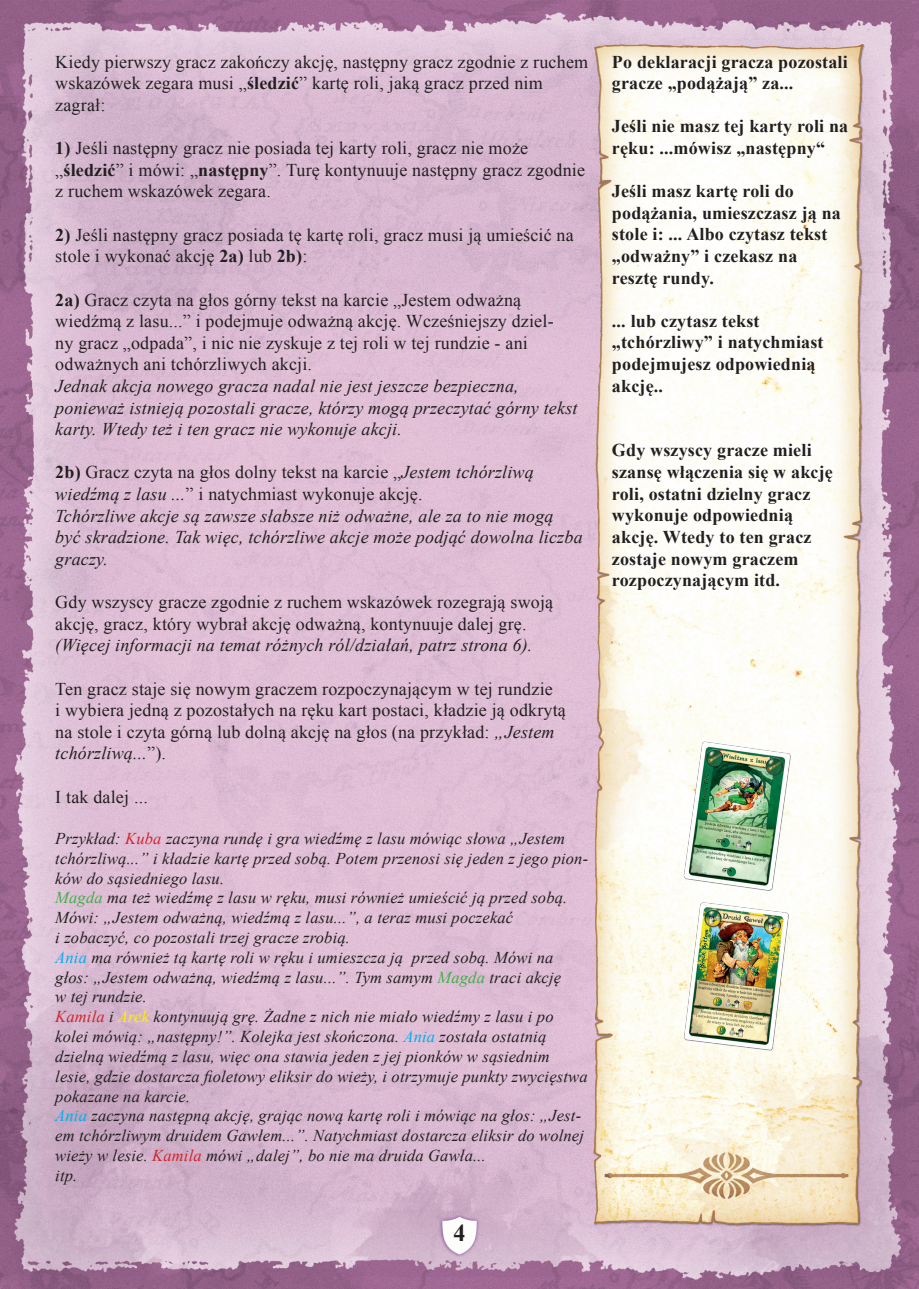
<style>
.page{position:relative;width:919px;height:1289px;background:#fff}
.page>*{position:absolute;margin:0;border:0;box-sizing:border-box;transform-origin:0 0}
.t1{font:700 24px "Times New Roman";color:#231f20}
.t2{font:18px/21.6px "Times New Roman";letter-spacing:.01em;color:#231f20}
.t3{font:italic 18px/21.6px "Times New Roman";letter-spacing:.01em;color:#231f20}
.t4{font:700 18px/21.6px "Times New Roman";letter-spacing:.01em;color:#231f20}
.t5{font:italic 16.5px/19.8px "Times New Roman";letter-spacing:.01em;color:#231f20}
.s1{font-weight:700}
.s2{font-weight:700;font-style:normal}
.s3{font-style:normal}
.s4{font-style:italic}
.s5{color:#d1232a}
.s6{color:#40ae49}
.s7{color:#00aeef}
.s8{color:#fff101}
</style>
<div class="page">
<img style="left:0;top:0;width:918px;height:1288px">
<div style="left:438px;top:1213px;width:42px;height:44px;background:#743a97;opacity:.75"></div>
<img style="left:439px;top:1214px;width:41px;height:42px">
<img style="left:590px;top:41px;width:280px;height:1202px">
<img style="left:673px;top:739px;width:130px;height:155px">
<img style="left:673px;top:899px;width:130px;height:155px">
<p class="t2" style="left:55px;top:51px;width:534px">Kiedy pierwszy gracz zakończy akcję, następny gracz zgodnie z ruchem wskazówek zegara musi „<span class="s1">śledzić</span>” kartę roli, jaką gracz przed nim zagrał:</p>
<p class="t2" style="left:55px;top:137px;width:531px"><span class="s1">1)</span> Jeśli następny gracz nie posiada tej karty roli, gracz nie może „<span class="s1">śledzić</span>” i mówi: „<span class="s1">następny</span>”. Turę kontynuuje następny gracz zgodnie z ruchem wskazówek zegara.</p>
<p class="t2" style="left:55px;top:223px;width:520px"><span class="s1">2)</span> Jeśli następny gracz posiada tę kartę roli, gracz musi ją umieścić na stole i wykonać akcję <span class="s1">2a)</span> lub <span class="s1">2b)</span>:</p>
<p class="t2" style="left:55px;top:288px;width:500px"><span class="s1">2a)</span> Gracz czyta na głos górny tekst na karcie „Jestem odważną wiedźmą z lasu...” i podejmuje odważną akcję. Wcześniejszy dziel&shy;ny gracz „odpada”, i nic nie zyskuje z tej roli w tej rundzie - ani odważnych ani tchórzliwych akcji.</p>
<p class="t3" style="left:55px;top:375px;width:523px">Jednak akcja nowego gracza nadal nie jest jeszcze bezpieczna, ponieważ istnieją pozostali gracze, którzy mogą przeczytać górny tekst karty. Wtedy też i ten gracz nie wykonuje akcji.</p>
<p class="t3" style="left:55px;top:461px;width:529px"><span class="s2">2b)</span> <span class="s3">Gracz czyta na głos dolny tekst na karcie „</span>Jestem tchórzliwą wiedźmą z lasu ...<span class="s3">” i natychmiast wykonuje akcję.<br></span>Tchórzliwe akcje są zawsze słabsze niż odważne, ale za to nie mogą być skradzione. Tak więc, tchórzliwe akcje może podjąć dowolna liczba graczy.</p>
<p class="t2" style="left:55px;top:591px;width:499px">Gdy wszyscy gracze zgodnie z ruchem wskazówek rozegrają swoją akcję, gracz, który wybrał akcję odważną, kontynuuje dalej grę.</p>
<p class="t3" style="left:55px;top:634px;width:478px">(Więcej informacji na temat różnych ról/działań, patrz strona 6).</p>
<p class="t2" style="left:55px;top:677px;width:512px">Ten gracz staje się nowym graczem rozpoczynającym w tej rundzie<br>i wybiera jedną z pozostałych na ręku kart postaci, kładzie ją odkrytą na stole i czyta górną lub dolną akcję na głos (na przykład: <span class="s4">„Jestem tchórzliwą...</span>”).</p>
<p class="t2" style="left:55px;top:785px;width:94px">I tak dalej ...</p>
<p class="t5" style="left:55px;top:828px;width:534px">Przykład: <span class="s5">Kuba</span> zaczyna rundę i gra wiedźmę z lasu mówiąc słowa „Jestem tchórzliwą...” i kładzie kartę przed sobą. Potem przenosi się jeden z jego pion&shy;ków do sąsiedniego lasu.<br><span class="s6">Magda</span> ma też wiedźmę z lasu w ręku, musi również umieścić ją przed sobą.<br>Mówi: „Jestem odważną, wiedźmą z lasu...”, a teraz musi poczekać<br>i zobaczyć, co pozostali trzej gracze zrobią.<br><span class="s7">Ania</span> ma również tą kartę roli w ręku i umieszcza ją przed sobą. Mówi na głos: „Jestem odważną, wiedźmą z lasu...”. Tym samym <span class="s6">Magda</span> traci akcję<br>w tej rundzie.<br><span class="s5">Kamila</span> i <span class="s8">Arek</span> kontynuują grę. Żadne z nich nie miało wiedźmy z lasu i po kolei mówią: „następny!”. Kolejka jest skończona. <span class="s7">Ania</span> została ostatnią dzielną wiedźmą z lasu, więc ona stawia jeden z jej pionków w sąsiednim lesie, gdzie dostarcza fioletowy eliksir do wieży, i otrzymuje punkty zwycięstwa pokazane na karcie.<br><span class="s7">Ania</span> zaczyna następną akcję, grając nową kartę roli i mówiąc na głos: „Jest&shy;em tchórzliwym druidem Gawłem...”. Natychmiast dostarcza eliksir do wolnej wieży w lesie. <span class="s5">Kamila</span> mówi „dalej”, bo nie ma druida Gawła...<br>itp.</p>
<h1 class="t1" style="left:453px;top:1216px;width:13px">4</h1>
<p class="t4" style="left:612px;top:50px;width:237px">Po deklaracji gracza pozostali gracze „podążają” za...</p>
<p class="t4" style="left:612px;top:115px;width:238px">Jeśli nie masz tej karty roli na ręku: ...mówisz „następny“</p>
<p class="t4" style="left:612px;top:180px;width:230px">Jeśli masz kartę roli do podążania, umieszczasz ją na stole i: ... Albo czytasz tekst „odważny” i czekasz na resztę rundy.</p>
<p class="t4" style="left:612px;top:309px;width:213px">... lub czytasz tekst „tchórzliwy” i natychmiast podejmujesz odpowiednią akcję..</p>
<p class="t4" style="left:612px;top:439px;width:222px">Gdy wszyscy gracze mieli szansę włączenia się w akcję roli, ostatni dzielny gracz wykonuje odpowiednią akcję. Wtedy to ten gracz zostaje nowym graczem rozpoczynającym itd.</p>
</div>
